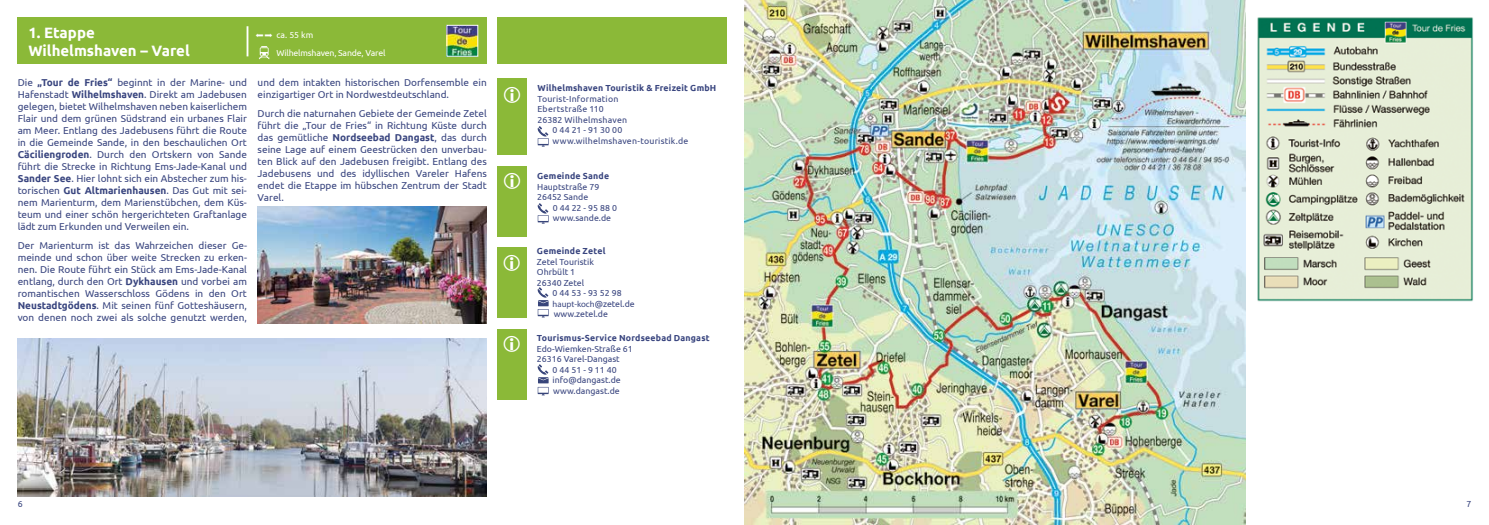
<style>
.page{position:relative;width:1489px;height:525px;background:#fff}
.page>*{position:absolute;margin:0;border:0;box-sizing:border-box;transform-origin:0 0}
.t1{font:700 15px/18px "Ubuntu";color:#fff}
.t2{font:10px/12px "Ubuntu";color:#39457f;text-align:justify}
.t3{font:8.75px/10.5px "Ubuntu";color:#39457f}
.t4{font:700 8.75px "Ubuntu";letter-spacing:.025em;color:#39457f}
.t5{font:8.75px "Ubuntu";letter-spacing:.02em;color:#39457f}
.t6{font:8.75px/17.5px "Ubuntu";letter-spacing:-.02em;color:#fff}
.t7{font:8.75px "Myriad Pro";color:#39457f}
.s1{font-weight:700}
.s2{font-family:"Ubuntu"}
</style>
<div class="page">
<div style="left:497px;top:79px;width:29px;height:76px;background:#8bb938"></div>
<div style="left:18px;top:18px;width:469px;height:46px;background:#8bb938"></div>
<img style="left:448px;top:27px;width:28px;height:28px">
<div style="left:446px;top:25px;width:32px;height:32px;border:1px solid #fff"></div>
<hr style="left:246px;top:26px;width:2px;height:30px;background:#fff">
<div style="left:497px;top:328px;width:29px;height:71px;background:#8bb938"></div>
<div style="left:497px;top:18px;width:229px;height:46px;background:#8bb938"></div>
<div style="left:497px;top:165px;width:29px;height:71px;background:#8bb938"></div>
<div style="left:497px;top:247px;width:29px;height:71px;background:#8bb938"></div>
<svg style="left:537px;top:126px;width:11px;height:20px"></svg>
<svg style="left:537px;top:203px;width:11px;height:20px"></svg>
<img style="left:257px;top:206px;width:230px;height:117px">
<img style="left:18px;top:338px;width:469px;height:158px">
<svg style="left:259px;top:46px;width:10px;height:13px"></svg>
<img style="left:744px;top:0;width:501px;height:524px">
<img style="left:1257px;top:17px;width:216px;height:285px">
<svg style="left:537px;top:287px;width:11px;height:30px"></svg>
<svg style="left:537px;top:364px;width:11px;height:31px"></svg>
<h1 class="t1" style="left:28px;top:23px;width:163px">1. Etappe<br>Wilhelmshaven – Varel</h1>
<p class="t6" style="left:276px;top:26px;width:110px">ca. 55 km<br>Wilhelmshaven, Sande, Varel</p>
<p class="t2" style="left:18px;top:76px;width:231px">Die <span class="s1">„Tour de Fries“</span> beginnt in der Marine- und Hafenstadt <span class="s1">Wilhelmshaven</span>. Direkt am Jadebusen gelegen, bietet Wilhelmshaven neben kaiserlichem Flair und dem grünen Südstrand ein urbanes Flair am Meer. Entlang des Jadebusens führt die Route in die Gemeinde Sande, in den beschaulichen Ort <span class="s1">Cäciliengroden</span>. Durch den Ortskern von Sande führt die Strecke in Richtung Ems-Jade-Kanal und <span class="s1">Sander See</span>. Hier lohnt sich ein Abstecher zum his&shy;torischen <span class="s1">Gut Altmarienhausen</span>. Das Gut mit sei&shy;nem Marienturm, dem Marienstübchen, dem Küs&shy;teum und einer schön hergerichteten Graftanlage lädt zum Erkunden und Verweilen ein.</p>
<p class="t2" style="left:18px;top:239px;width:231px">Der Marienturm ist das Wahrzeichen dieser Ge&shy;meinde und schon über weite Strecken zu erken&shy;nen. Die Route führt ein Stück am Ems-Jade-Kanal entlang, durch den Ort <span class="s1">Dykhausen</span> und vorbei am romantischen Wasserschloss Gödens in den Ort <span class="s1">Neustadtgödens</span>. Mit seinen fünf Gotteshäusern, von denen noch zwei als solche genutzt werden,</p>
<p class="t2" style="left:257px;top:76px;width:231px">und dem intakten historischen Dorfensemble ein einzigartiger Ort in Nordwestdeutschland.</p>
<p class="t2" style="left:257px;top:107px;width:231px">Durch die naturnahen Gebiete der Gemeinde Zetel führt die „Tour de Fries“ in Richtung Küste durch das gemütliche <span class="s1">Nordseebad Dangast</span>, das durch seine Lage auf einem Geestrücken den unverbau&shy;ten Blick auf den Jadebusen freigibt. Entlang des Jadebusens und des idyllischen Vareler Hafens endet die Etappe im hübschen Zentrum der Stadt Varel.</p>
<p class="t4" style="left:537px;top:83px;width:180px">Wilhelmshaven Touristik &amp; Freizeit GmbH</p>
<p class="t5" style="left:537px;top:93px;width:82px">Tourist-Information</p>
<p class="t5" style="left:537px;top:104px;width:68px">Ebertstraße 110</p>
<p class="t5" style="left:537px;top:114px;width:91px">26382 Wilhelmshaven</p>
<p class="t3" style="left:552px;top:125px;width:71px">0 44 21 - 91 30 00</p>
<p class="t5" style="left:552px;top:135px;width:137px">www.wilhelmshaven-touristik.de</p>
<p class="t4" style="left:537px;top:170px;width:73px">Gemeinde Sande</p>
<p class="t3" style="left:537px;top:181px;width:64px">Hauptstraße 79<br>26452 Sande</p>
<p class="t3" style="left:553px;top:202px;width:66px">0 44 22 - 95 88 0 www.sande.de</p>
<p class="t4" style="left:537px;top:245px;width:70px">Gemeinde Zetel</p>
<p class="t3" style="left:537px;top:256px;width:58px">Zetel Touristik<br>Ohrbült 1<br>26340 Zetel</p>
<p class="t3" style="left:552px;top:287px;width:71px">0 44 53 - 93 52 98</p>
<p class="t7" style="left:552px;top:298px;width:84px">haupt-koch<span class="s2">@zetel.de</span></p>
<p class="t3" style="left:553px;top:308px;width:56px">www.zetel.de</p>
<p class="t4" style="left:537px;top:333px;width:174px">Tourismus-Service Nordseebad Dangast</p>
<p class="t3" style="left:537px;top:343px;width:97px">Edo-Wiemken-Straße 61</p>
<p class="t3" style="left:537px;top:353px;width:84px">26316 Varel-Dangast</p>
<p class="t3" style="left:552px;top:364px;width:66px">0 44 51 - 9 11 40</p>
<p class="t3" style="left:552px;top:374px;width:70px">info@dangast.de</p>
<p class="t3" style="left:553px;top:385px;width:68px">www.dangast.de</p>
<p class="t3" style="left:18px;top:498px;width:6px">6</p>
<p class="t3" style="left:1466px;top:498px;width:6px">7</p>
</div>
